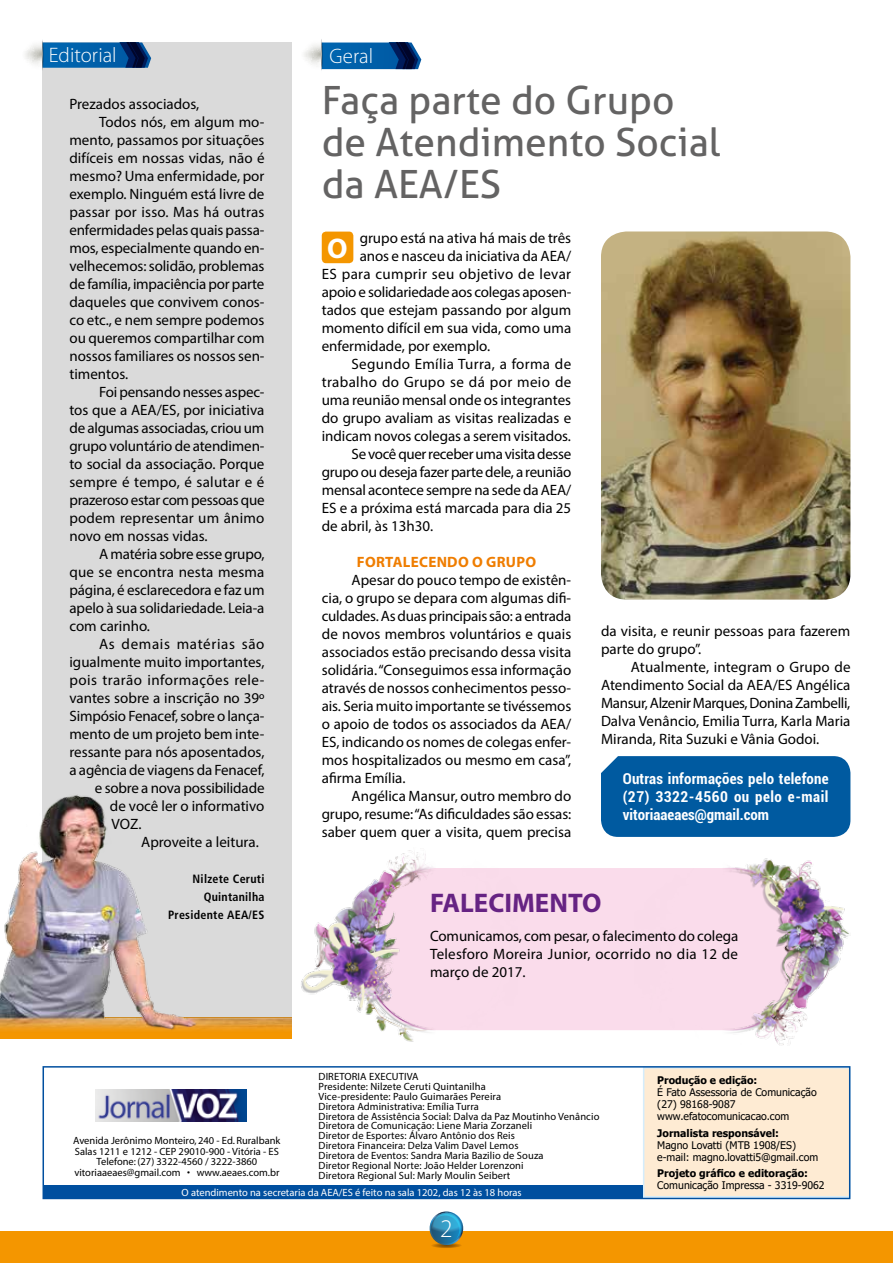
<style>
.page{position:relative;width:893px;height:1263px;background:#fff}
.page>*{position:absolute;margin:0;border:0;box-sizing:border-box;transform-origin:0 0}
.t1{font:39px/42px "Aller";color:#646363}
.t2{font:700 28.5px "Myriad Pro";color:#fff}
.t3{font:700 27px "Myriad Pro";color:#662383}
.t4{font:300 25.5px "Myriad Pro";color:#fff}
.t5{font:300 21px "Myriad Pro";color:#fff}
.t6{font:15px/18px "Myriad Pro";color:#000;text-align:justify}
.t7{font:15px "Myriad Pro";letter-spacing:-.02em;color:#000}
.t8{font:700 condensed 15px/18px "Roboto";letter-spacing:.015em;color:#fff;text-align:justify}
.t9{font:15px "Myriad Pro";letter-spacing:.02em;color:#000}
.t10{font:15px "Myriad Pro";letter-spacing:.025em;color:#000}
.t11{font:15px "Myriad Pro";letter-spacing:.03em;color:#000}
.t12{font:15px "Myriad Pro";letter-spacing:.045em;color:#000}
.t13{font:700 15px "Myriad Pro";letter-spacing:.02em;color:#ef7d00}
.t14{font:700 condensed 12px/18px "Frutiger";letter-spacing:.02em;color:#000;text-align:right}
.t15{font:10.5px/9.9px "Myriad Pro";letter-spacing:.01em;color:#000}
.t16{font:10.5px/12px "Tahoma";color:#000}
.t17{font:10.5px/10.5px "Myriad";color:#000;text-align:center}
.t18{font:700 10.5px "Tahoma";color:#000}
.t19{font:10.5px "Myriad Pro";color:#fff}
</style>
<div class="page">
<div style="left:0;top:1231px;width:893px;height:32px;background:#f49600"></div>
<svg style="left:429px;top:1211px;width:35px;height:37px"></svg>
<div style="left:365px;top:868px;width:439px;height:162px;background:#fadceb;border-radius:72px"></div>
<img style="left:301px;top:850px;width:134px;height:192px">
<img style="left:724px;top:858px;width:125px;height:187px">
<div style="left:43px;top:43px;width:249px;height:986px;background:#dadada"></div>
<div style="left:0;top:1017px;width:292px;height:22px;background:#f49600"></div>
<img style="left:0;top:784px;width:292px;height:247px">
<svg style="left:25px;top:40px;width:126px;height:32px"></svg>
<img style="left:95px;top:1089px;width:152px;height:32px">
<div style="left:643px;top:1067px;width:207px;height:130px;background:#feebd3;border:2px solid #d4edfc"></div>
<div style="left:43px;top:1185px;width:600px;height:14px;background:#004f9f"></div>
<div style="left:43px;top:1066px;width:807px;height:133px;border:2px solid #004f9f"></div>
<div style="left:322px;top:232px;width:31px;height:31px;background:#f49600;border-radius:4px"></div>
<svg style="left:304px;top:39px;width:117px;height:32px"></svg>
<div style="left:601px;top:756px;width:249px;height:81px;background:#005aa0"></div>
<img style="left:601px;top:231px;width:249px;height:369px">
<h3 class="t5" style="left:49px;top:42px;width:69px">Editorial</h3>
<p class="t6" style="left:69px;top:95px;width:131px">Prezados associados,</p>
<p class="t6" style="left:99px;top:113px;width:167px">Todos nós, em algum mo-</p>
<p class="t6" style="left:69px;top:131px;width:196px">mento, passamos por situações</p>
<p class="t6" style="left:69px;top:149px;width:197px">difíceis em nossas vidas, não é</p>
<p class="t6" style="left:69px;top:167px;width:196px">mesmo? Uma enfermidade, por</p>
<p class="t6" style="left:69px;top:185px;width:197px">exemplo. Ninguém está livre de</p>
<p class="t6" style="left:69px;top:203px;width:196px">passar por isso. Mas há outras</p>
<p class="t6" style="left:69px;top:221px;width:196px">enfermidades pelas quais passa-</p>
<p class="t6" style="left:69px;top:239px;width:196px">mos, especialmente quando en-</p>
<p class="t6" style="left:69px;top:257px;width:197px">velhecemos: solidão, problemas</p>
<p class="t6" style="left:69px;top:275px;width:196px">de família, impaciência por parte</p>
<p class="t6" style="left:69px;top:293px;width:196px">daqueles que convivem conos-</p>
<p class="t6" style="left:69px;top:311px;width:196px">co etc., e nem sempre podemos</p>
<p class="t6" style="left:69px;top:329px;width:197px">ou queremos compartilhar com</p>
<p class="t6" style="left:69px;top:347px;width:197px">nossos familiares os nossos sen-</p>
<p class="t6" style="left:69px;top:365px;width:60px">timentos.</p>
<p class="t6" style="left:99px;top:383px;width:167px">Foi pensando nesses aspec-</p>
<p class="t6" style="left:69px;top:401px;width:196px">tos que a AEA/ES, por iniciativa</p>
<p class="t6" style="left:69px;top:419px;width:196px">de algumas associadas, criou um</p>
<p class="t6" style="left:69px;top:437px;width:197px">grupo voluntário de atendimen-</p>
<p class="t6" style="left:69px;top:455px;width:197px">to social da associação. Porque</p>
<p class="t6" style="left:69px;top:473px;width:197px">sempre é tempo, é salutar e é</p>
<p class="t7" style="left:69px;top:491px;width:197px">prazeroso estar com pessoas que</p>
<p class="t6" style="left:69px;top:509px;width:196px">podem representar um ânimo</p>
<p class="t6" style="left:69px;top:527px;width:140px">novo em nossas vidas.</p>
<p class="t6" style="left:99px;top:545px;width:167px">A matéria sobre esse grupo,</p>
<p class="t6" style="left:69px;top:563px;width:196px">que se encontra nesta mesma</p>
<p class="t6" style="left:69px;top:581px;width:197px">página, é esclarecedora e faz um</p>
<p class="t6" style="left:69px;top:599px;width:197px">apelo à sua solidariedade. Leia-a</p>
<p class="t6" style="left:69px;top:617px;width:82px">com carinho.</p>
<p class="t12" style="left:99px;top:635px;width:167px">As demais matérias são</p>
<p class="t6" style="left:69px;top:653px;width:196px">igualmente muito importantes,</p>
<p class="t11" style="left:69px;top:671px;width:197px">pois trarão informações rele-</p>
<p class="t6" style="left:69px;top:689px;width:197px">vantes sobre a inscrição no 39º</p>
<p class="t6" style="left:69px;top:707px;width:196px">Simpósio Fenacef, sobre o lança-</p>
<p class="t6" style="left:69px;top:725px;width:197px">mento de um projeto bem inte-</p>
<p class="t6" style="left:69px;top:743px;width:196px">ressante para nós aposentados,</p>
<p class="t6" style="left:69px;top:761px;width:197px">a agência de viagens da Fenacef,</p>
<p class="t6" style="left:95px;top:779px;width:171px">e sobre a nova possibilidade</p>
<p class="t6" style="left:110px;top:797px;width:156px">de você ler o informativo</p>
<p class="t6" style="left:111px;top:815px;width:32px">VOZ.</p>
<p class="t6" style="left:141px;top:833px;width:119px">Aproveite a leitura.</p>
<p class="t14" style="left:168px;top:870px;width:98px">Nilzete Ceruti<br>Quintanilha<br>Presidente AEA/ES</p>
<h3 class="t5" style="left:330px;top:44px;width:45px">Geral</h3>
<h1 class="t1" style="left:322px;top:79px;width:400px">Faça parte do Grupo de Atendimento Social da AEA/ES</h1>
<p class="t6" style="left:360px;top:229px;width:213px">grupo está na ativa há mais de três</p>
<p class="t6" style="left:360px;top:247px;width:213px">anos e nasceu da iniciativa da AEA/</p>
<p class="t9" style="left:322px;top:265px;width:251px">ES para cumprir seu objetivo de levar</p>
<p class="t6" style="left:322px;top:283px;width:251px">apoio e solidariedade aos colegas aposen-</p>
<p class="t6" style="left:322px;top:301px;width:251px">tados que estejam passando por algum</p>
<p class="t6" style="left:322px;top:319px;width:251px">momento difícil em sua vida, como uma</p>
<p class="t6" style="left:322px;top:337px;width:170px">enfermidade, por exemplo.</p>
<p class="t9" style="left:351px;top:355px;width:221px">Segundo Emília Turra, a forma de</p>
<p class="t10" style="left:322px;top:373px;width:251px">trabalho do Grupo se dá por meio de</p>
<p class="t6" style="left:322px;top:391px;width:251px">uma reunião mensal onde os integrantes</p>
<p class="t6" style="left:322px;top:409px;width:251px">do grupo avaliam as visitas realizadas e</p>
<p class="t6" style="left:322px;top:427px;width:251px">indicam novos colegas a serem visitados.</p>
<p class="t7" style="left:351px;top:445px;width:221px">Se você quer receber uma visita desse</p>
<p class="t7" style="left:322px;top:463px;width:251px">grupo ou deseja fazer parte dele, a reunião</p>
<p class="t6" style="left:322px;top:481px;width:251px">mensal acontece sempre na sede da AEA/</p>
<p class="t6" style="left:322px;top:499px;width:251px">ES e a próxima está marcada para dia 25</p>
<p class="t6" style="left:322px;top:517px;width:113px">de abril, às 13h30.</p>
<p class="t13" style="left:357px;top:552px;width:181px">FORTALECENDO O GRUPO</p>
<p class="t6" style="left:322px;top:571px;width:251px;text-indent:30px">Apesar do pouco tempo de existên&shy;cia, o grupo se depara com algumas difi&shy;culdades. As duas principais são: a entrada de novos membros voluntários e quais associados estão precisando dessa visita solidária. “Conseguimos essa informação através de nossos conhecimentos pesso&shy;ais. Seria muito importante se tivéssemos o apoio de todos os associados da AEA/ ES, indicando os nomes de colegas enfer&shy;mos hospitalizados ou mesmo em casa”, afirma Emília.</p>
<p class="t6" style="left:322px;top:787px;width:251px;text-indent:30px">Angélica Mansur, outro membro do grupo, resume: “As dificuldades são essas: saber quem quer a visita, quem precisa</p>
<h2 class="t2" style="left:327px;top:230px;width:20px">O</h2>
<p class="t6" style="left:601px;top:622px;width:251px">da visita, e reunir pessoas para fazerem parte do grupo”.</p>
<p class="t6" style="left:601px;top:658px;width:251px;text-indent:30px">Atualmente, integram o Grupo de Atendimento Social da AEA/ES Angélica Mansur, Alzenir Marques, Donina Zambelli, Dalva Venâncio, Emilia Turra, Karla Maria Miranda, Rita Suzuki e Vânia Godoi.</p>
<p class="t8" style="left:623px;top:769px;width:207px">Outras informações pelo telefone (27) 3322-4560 ou pelo e-mail vitoriaaeaes@gmail.com</p>
<h3 class="t3" style="left:430px;top:886px;width:29px">FALEC</h3>
<h3 class="t3" style="left:504px;top:886px;width:48px">IMENTO</h3>
<p class="t6" style="left:430px;top:927px;width:310px">Comunicamos, com pesar, o falecimento do colega Telesforo Moreira Junior, ocorrido no dia 12 de março de 2017.</p>
<p class="t15" style="left:319px;top:1071px;width:282px">DIRETORIA EXECUTIVA<br>Presidente: Nilzete Ceruti Quintanilha<br>Vice-presidente: Paulo Guimarães Pereira<br>Diretora Administrativa: Emília Turra<br>Diretora de Assistência Social: Dalva da Paz Moutinho Venâncio Diretora de Comunicação: Liene Maria Zorzaneli<br>Diretor de Esportes: Álvaro Antônio dos Reis<br>Diretora Financeira: Delza Valim Davel Lemos<br>Diretora de Eventos: Sandra Maria Bazilio de Souza<br>Diretor Regional Norte: João Helder Lorenzoni<br>Diretora Regional Sul: Marly Moulin Seibert</p>
<p class="t17" style="left:73px;top:1136px;width:209px">Avenida Jerônimo Monteiro, 240 - Ed. Ruralbank Salas 1211 e 1212 - CEP 29010-900 - Vitória - ES Telefone: (27) 3322-4560 / 3222-3860 vitoriaaeaes@gmail.com • www.aeaes.com.br</p>
<p class="t19" style="left:182px;top:1186px;width:342px">O atendimento na secretaria da AEA/ES é feito na sala 1202, das 12 às 18 horas</p>
<h3 class="t4" style="left:440px;top:1213px;width:14px">2</h3>
<p class="t18" style="left:657px;top:1073px;width:102px">Produção e edição:</p>
<p class="t16" style="left:657px;top:1087px;width:161px">É Fato Assessoria de Comunicação (27) 98168-9087 www.efatocomunicacao.com</p>
<p class="t18" style="left:657px;top:1125px;width:123px">Jornalista responsável:</p>
<p class="t16" style="left:657px;top:1139px;width:162px">Magno Lovatti (MTB 1908/ES) e-mail: magno.lovatti5@gmail.com</p>
<p class="t18" style="left:657px;top:1166px;width:152px">Projeto gráfico e editoração:</p>
<p class="t16" style="left:657px;top:1180px;width:169px">Comunicação Impressa - 3319-9062</p>
</div>
